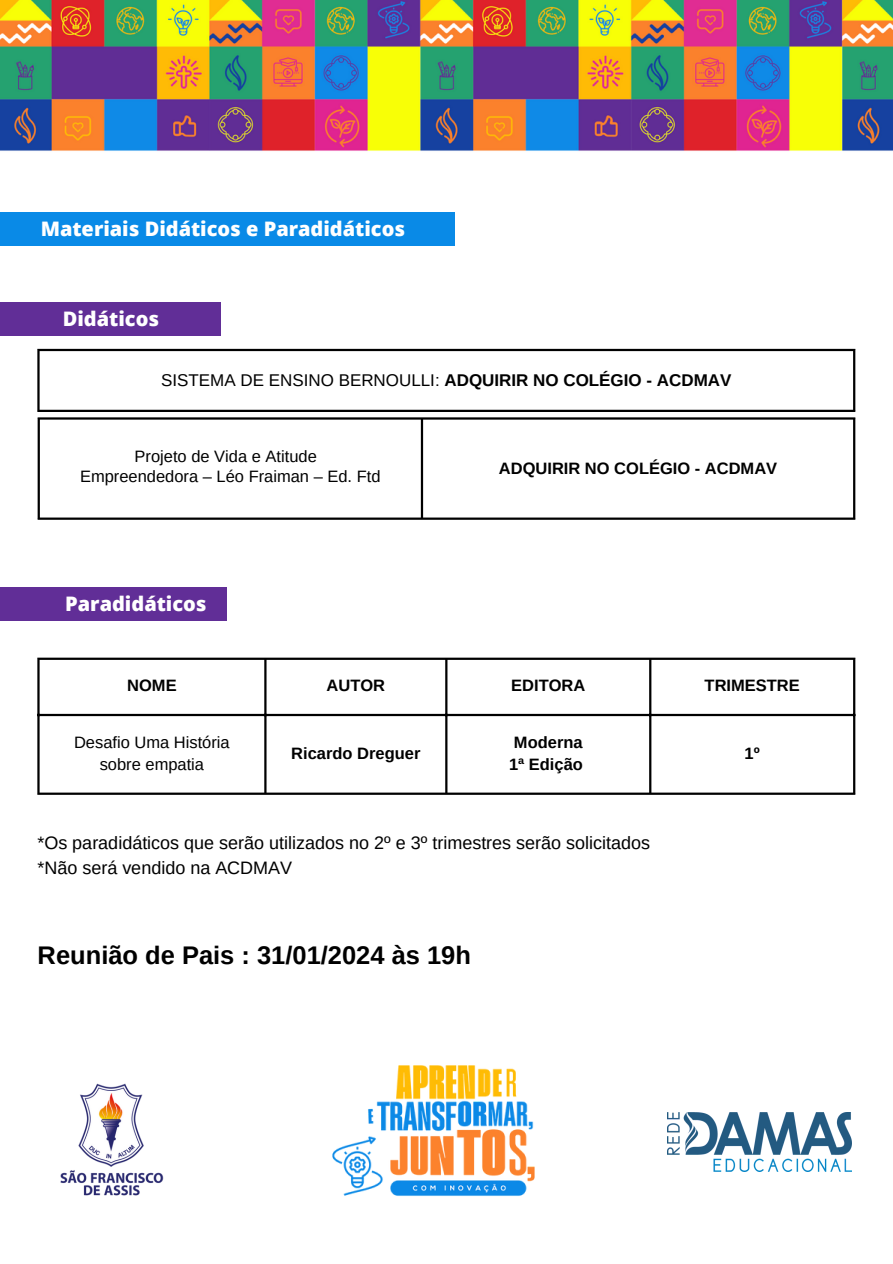
<style>
.page{position:relative;width:893px;height:1264px;background:#fff}
.page>*{position:absolute;margin:0;border:0;box-sizing:border-box;transform-origin:0 0}
.t1{font:700 25.5px "Arimo";color:#000}
.t2{font:800 19.95px "Open Sans";color:#fff}
.t3{font:18px "Arimo";color:#000}
.t4{font:16.95px "Arimo";color:#000}
.t5{font:16.5px/22.5px "Arimo";color:#000;text-align:center}
.t6{font:700 16.5px "Arimo";color:#000}
.s1{font-weight:700}
</style>
<div class="page">
<img style="left:0;top:0;width:892px;height:1172px">
<div style="left:0;top:213px;width:455px;height:33px;background:#098ae7"></div>
<div style="left:0;top:303px;width:221px;height:33px;background:#612e97"></div>
<div style="left:0;top:587px;width:227px;height:33px;background:#612e97"></div>
<img style="left:667px;top:1112px;width:184px;height:59px">
<img style="left:23px;top:1080px;width:177px;height:116px">
<img style="left:312px;top:1006px;width:242px;height:190px">
<hr style="left:37px;top:351px;width:3px;height:59px;background:#000">
<hr style="left:853px;top:351px;width:2px;height:59px;background:#000">
<hr style="left:37px;top:349px;width:818px;height:2px;background:#000">
<hr style="left:37px;top:410px;width:818px;height:2px;background:#000">
<hr style="left:37px;top:660px;width:3px;height:132px;background:#000">
<hr style="left:264px;top:660px;width:2px;height:132px;background:#000">
<hr style="left:445px;top:660px;width:2px;height:132px;background:#000">
<hr style="left:649px;top:660px;width:2px;height:132px;background:#000">
<hr style="left:853px;top:660px;width:2px;height:132px;background:#000">
<hr style="left:37px;top:657px;width:818px;height:3px;background:#000">
<hr style="left:37px;top:714px;width:818px;height:2px;background:#000">
<hr style="left:37px;top:792px;width:818px;height:2px;background:#000">
<hr style="left:38px;top:419px;width:2px;height:98px;background:#000">
<hr style="left:421px;top:419px;width:2px;height:98px;background:#000">
<hr style="left:853px;top:419px;width:2px;height:98px;background:#000">
<hr style="left:38px;top:417px;width:817px;height:2px;background:#000">
<hr style="left:38px;top:517px;width:817px;height:3px;background:#000">
<p class="t2" style="left:41px;top:215px;width:366px">Materiais Didáticos e Paradidáticos</p>
<p class="t2" style="left:63px;top:305px;width:98px">Didáticos</p>
<p class="t4" style="left:161px;top:370px;width:571px">SISTEMA DE ENSINO BERNOULLI: <span class="s1">ADQUIRIR NO COLÉGIO - ACDMAV</span></p>
<p class="t5" style="left:135px;top:444px;width:184px">Projeto de Vida e Atitude</p>
<p class="t5" style="left:80px;top:465px;width:302px">Empreendedora – Léo Fraiman – Ed. Ftd</p>
<p class="t2" style="left:65px;top:589px;width:143px">Paradidáticos</p>
<p class="t6" style="left:499px;top:458px;width:280px">ADQUIRIR NO COLÉGIO - ACDMAV</p>
<p class="t6" style="left:127px;top:676px;width:51px">NOME</p>
<p class="t6" style="left:326px;top:676px;width:60px">AUTOR</p>
<p class="t6" style="left:511px;top:676px;width:76px">EDITORA</p>
<p class="t6" style="left:704px;top:676px;width:97px">TRIMESTRE</p>
<p class="t5" style="left:74px;top:730px;width:157px">Desafio Uma História sobre empatia</p>
<p class="t6" style="left:291px;top:744px;width:131px">Ricardo Dreguer</p>
<p class="t6" style="left:514px;top:732px;width:70px">Moderna</p>
<p class="t6" style="left:509px;top:755px;width:75px">1ª Edição</p>
<p class="t3" style="left:37px;top:833px;width:614px">*Os paradidáticos que serão utilizados no 2º e 3º trimestres serão solicitados</p>
<p class="t3" style="left:37px;top:857px;width:256px">*Não será vendido na ACDMAV</p>
<p class="t1" style="left:38px;top:940px;width:435px">Reunião de Pais : 31/01/2024 às 19h</p>
<p class="t6" style="left:744px;top:744px;width:17px">1º</p>
</div>
